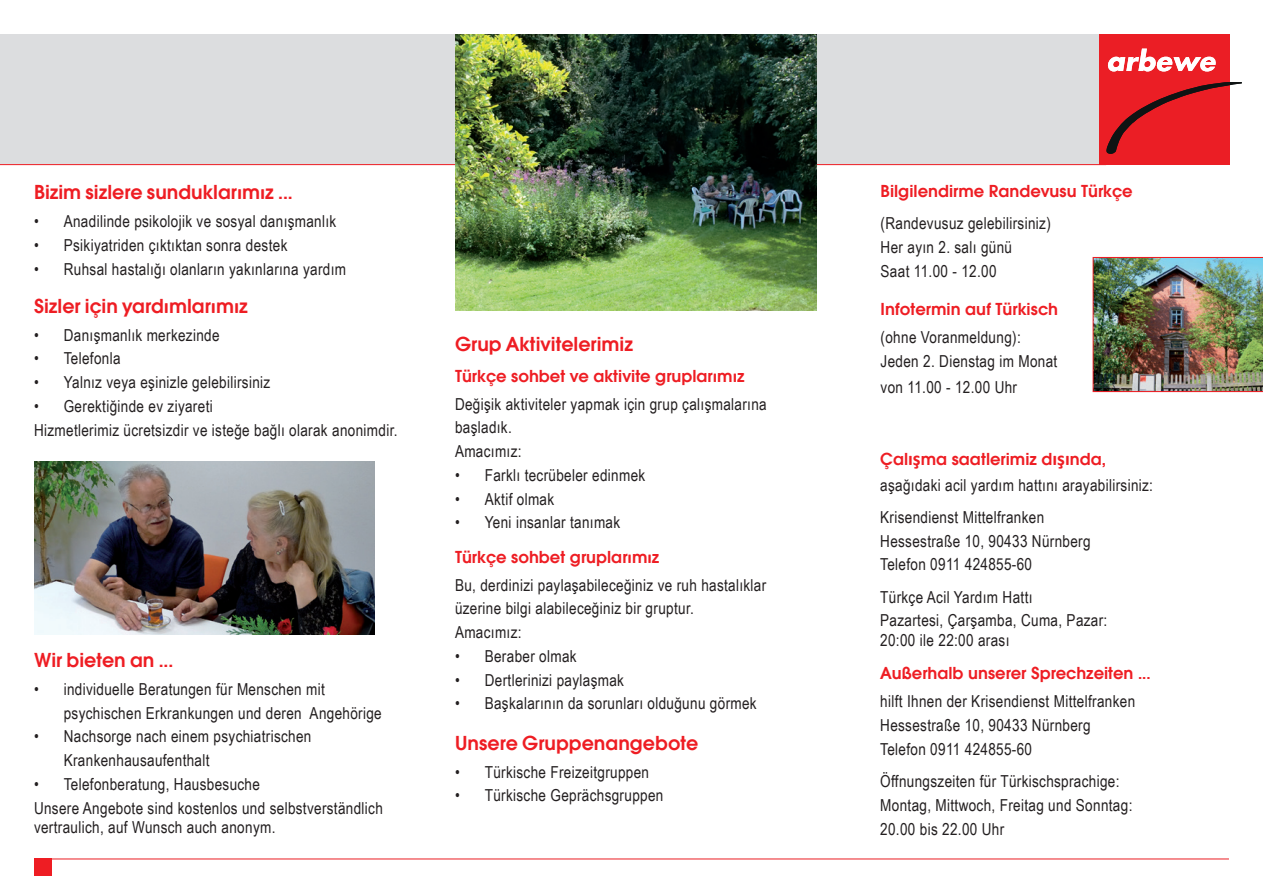
<style>
.page{position:relative;width:1263px;height:893px;background:#fff}
.page>*{position:absolute;margin:0;border:0;box-sizing:border-box;transform-origin:0 0}
.t1{font:600 21px "Avant Gar Got Itc TEE";color:#ee1d23}
.t2{font:600 18px "Avant Gar Got Itc TEE";color:#ee1d23}
.t3{font:16.5px/19.5px "Arial Narrow";letter-spacing:.02em;color:#231f20}
.s1{font-family:"Calibri";font-weight:700}
.s2{font-family:"Calibri";font-weight:700;font-size:19.5px}
</style>
<div class="page">
<div style="left:0;top:34px;width:1100px;height:131px;background:#dcdddf"></div>
<hr style="left:0;top:164px;width:1106px;height:1px;background:#ee1d23">
<div style="left:1099px;top:34px;width:131px;height:131px;background:#eb1e25"></div>
<svg style="left:1106px;top:82px;width:136px;height:72px"></svg>
<svg style="left:1108px;top:49px;width:108px;height:22px"></svg>
<hr style="left:34px;top:859px;width:1195px;height:1px;background:#eb1d23">
<div style="left:34px;top:859px;width:17px;height:17px;background:#ee1d23"></div>
<img style="left:455px;top:34px;width:361px;height:276px">
<img style="left:1093px;top:257px;width:170px;height:135px">
<img style="left:34px;top:461px;width:341px;height:173px">
<p class="t1" style="left:34px;top:180px;width:260px">Bizim sizlere sunduklar<span class="s1">ı</span>m<span class="s1">ı</span>z ...</p>
<p class="t3" style="left:34px;top:211px;width:304px">• Anadilinde psikolojik ve sosyal danışmanlık</p>
<p class="t3" style="left:34px;top:235px;width:255px">• Psikiyatriden çıktıktan sonra destek</p>
<p class="t3" style="left:34px;top:258px;width:314px">• Ruhsal hastalığı olanların yakınlarına yardım</p>
<p class="t1" style="left:34px;top:293px;width:215px">Sizler için yard<span class="s1">ı</span>mlar<span class="s1">ı</span>m<span class="s1">ı</span>z</p>
<p class="t3" style="left:34px;top:324px;width:187px">• Danışmanlık merkezinde</p>
<p class="t3" style="left:34px;top:348px;width:88px">• Telefonla</p>
<p class="t3" style="left:34px;top:372px;width:238px">• Yalnız veya eşinizle gelebilirsiniz</p>
<p class="t3" style="left:34px;top:396px;width:180px">• Gerektiğinde ev ziyareti</p>
<p class="t3" style="left:34px;top:419px;width:365px">Hizmetlerimiz ücretsizdir ve isteğe bağlı olarak anonimdir.</p>
<p class="t1" style="left:34px;top:648px;width:141px">Wir bieten an ...</p>
<p class="t3" style="left:34px;top:679px;width:292px">• individuelle Beratungen für Menschen mit</p>
<p class="t3" style="left:64px;top:702px;width:320px">psychischen Erkrankungen und deren Angehörige</p>
<p class="t3" style="left:34px;top:726px;width:279px">• Nachsorge nach einem psychiatrischen</p>
<p class="t3" style="left:64px;top:750px;width:147px">Krankenhausaufenthalt</p>
<p class="t3" style="left:34px;top:774px;width:227px">• Telefonberatung, Hausbesuche</p>
<p class="t3" style="left:34px;top:797px;width:350px">Unsere Angebote sind kostenlos und selbstverständlich vertraulich, auf Wunsch auch anonym.</p>
<p class="t1" style="left:455px;top:332px;width:179px">Grup Aktivitelerimiz</p>
<p class="t2" style="left:455px;top:365px;width:291px">Türkçe sohbet ve aktivite gruplar<span class="s1">ı</span>m<span class="s1">ı</span>z</p>
<p class="t3" style="left:455px;top:393px;width:313px">Değişik aktiviteler yapmak için grup çalışmalarına</p>
<p class="t3" style="left:455px;top:417px;width:58px">başladık.</p>
<p class="t3" style="left:455px;top:441px;width:68px">Amacımız:</p>
<p class="t3" style="left:455px;top:465px;width:192px">• Farklı tecrübeler edinmek</p>
<p class="t3" style="left:455px;top:488px;width:101px">• Aktif olmak</p>
<p class="t3" style="left:455px;top:512px;width:167px">• Yeni insanlar tanımak</p>
<p class="t2" style="left:455px;top:546px;width:206px">Türkçe sohbet gruplar<span class="s1">ı</span>m<span class="s1">ı</span>z</p>
<p class="t3" style="left:455px;top:574px;width:313px">Bu, derdinizi paylaşabileceğiniz ve ruh hastalıklar</p>
<p class="t3" style="left:455px;top:598px;width:240px">üzerine bilgi alabileceğiniz bir gruptur.</p>
<p class="t3" style="left:455px;top:622px;width:68px">Amacımız:</p>
<p class="t3" style="left:455px;top:646px;width:123px">• Beraber olmak</p>
<p class="t3" style="left:455px;top:669px;width:171px">• Dertlerinizi paylaşmak</p>
<p class="t3" style="left:455px;top:693px;width:303px">• Başkalarının da sorunları olduğunu görmek</p>
<p class="t1" style="left:455px;top:730px;width:245px">Unsere Gruppenangebote</p>
<p class="t3" style="left:455px;top:761px;width:196px">• Türkische Freizeitgruppen</p>
<p class="t3" style="left:455px;top:785px;width:210px">• Türkische Geprächsgruppen</p>
<p class="t2" style="left:881px;top:180px;width:254px">Bilgilendirme Randevusu Türkçe</p>
<p class="t3" style="left:881px;top:213px;width:172px">(Randevusuz gelebilirsiniz)</p>
<p class="t3" style="left:881px;top:237px;width:133px">Her ayın 2. salı günü</p>
<p class="t3" style="left:881px;top:260px;width:117px">Saat 11.00 - 12.00</p>
<p class="t2" style="left:881px;top:299px;width:179px">Infotermin auf Türkisch</p>
<p class="t3" style="left:881px;top:327px;width:142px">(ohne Voranmeldung):</p>
<p class="t3" style="left:881px;top:351px;width:178px">Jeden 2. Dienstag im Monat</p>
<p class="t3" style="left:881px;top:377px;width:138px">von 11.00 - 12.00 Uhr</p>
<p class="t2" style="left:880px;top:449px;width:227px">Çal<span class="s2">ış</span>ma saatlerimiz d<span class="s2">ışı</span>nda,</p>
<p class="t3" style="left:880px;top:474px;width:274px">aşağıdaki acil yardım hattını arayabilirsiniz:</p>
<p class="t3" style="left:880px;top:507px;width:165px">Krisendienst Mittelfranken</p>
<p class="t3" style="left:880px;top:530px;width:212px">Hessestraße 10, 90433 Nürnberg</p>
<p class="t3" style="left:880px;top:554px;width:153px">Telefon 0911 424855-60</p>
<p class="t3" style="left:880px;top:586px;width:154px">Türkçe Acil Yardım Hattı</p>
<p class="t3" style="left:880px;top:610px;width:229px">Pazartesi, Çarşamba, Cuma, Pazar:<br>20:00 ile 22:00 arası</p>
<p class="t2" style="left:880px;top:663px;width:272px">Außerhalb unserer Sprechzeiten ...</p>
<p class="t3" style="left:880px;top:691px;width:256px">hilft Ihnen der Krisendienst Mittelfranken</p>
<p class="t3" style="left:880px;top:715px;width:212px">Hessestraße 10, 90433 Nürnberg</p>
<p class="t3" style="left:880px;top:739px;width:153px">Telefon 0911 424855-60</p>
<p class="t3" style="left:880px;top:771px;width:241px">Öffnungszeiten für Türkischsprachige:</p>
<p class="t3" style="left:880px;top:795px;width:254px">Montag, Mittwoch, Freitag und Sonntag:</p>
<p class="t3" style="left:880px;top:818px;width:126px">20.00 bis 22.00 Uhr</p>
</div>
